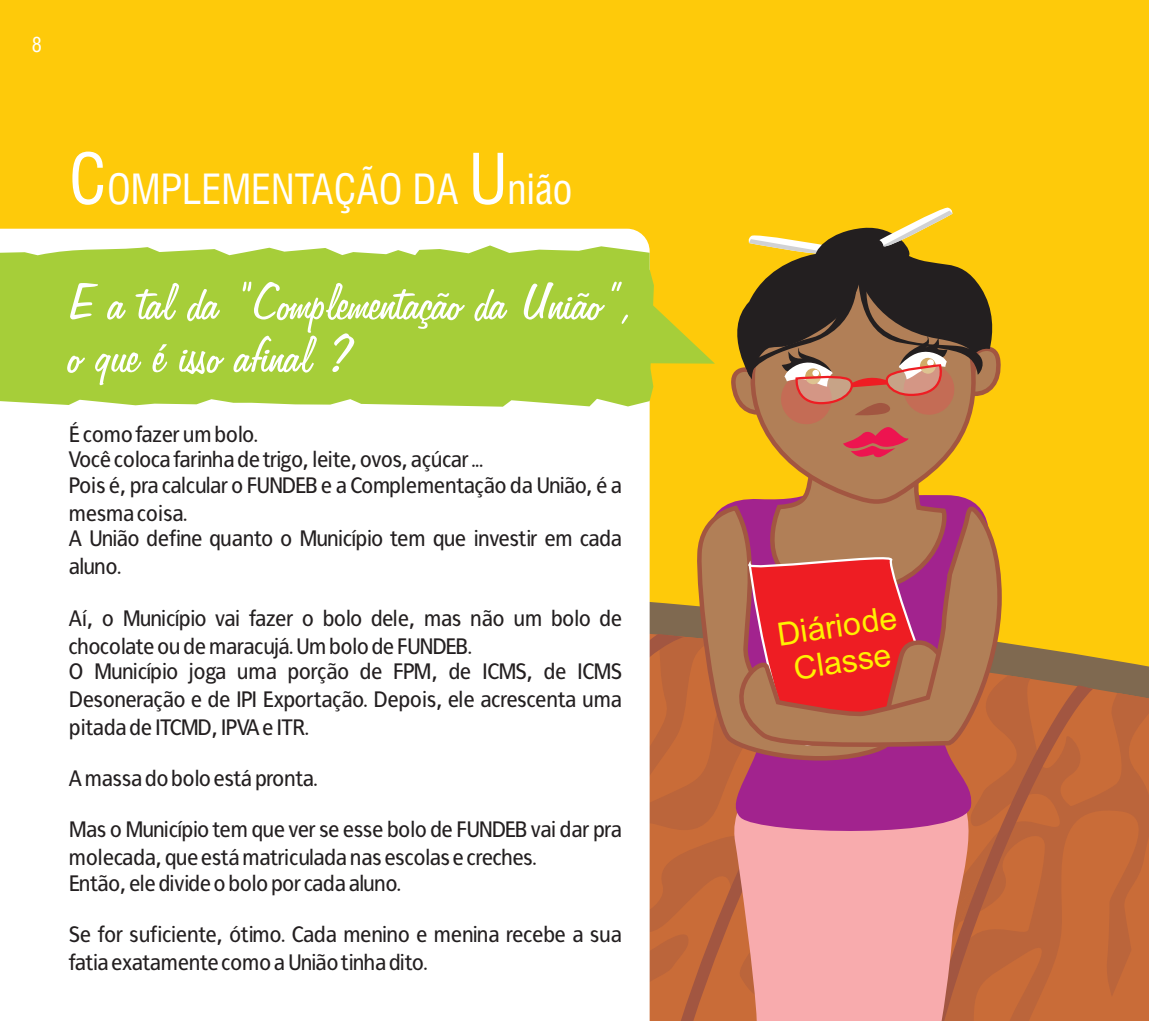
<style>
.page{position:relative;width:1149px;height:1021px;background:#fff}
.page>*{position:absolute;margin:0;border:0;box-sizing:border-box;transform-origin:0 0}
.t1{font:58.05px/52.6px "Freehand 575 BT Regular B";color:#fff}
.t2{font:condensed 40.5px "Swiss 721 BT";color:#fff}
.t3{font:32.18px/35.8px "Arial";color:#fff101;text-align:center}
.t4{font:22.5px/28.1px "Francophil Sans";color:#231f20}
.t5{font:condensed 20.25px "Swiss 721 BT";color:#fff}
.s1{font-size:67.5px}
</style>
<div class="page">
<div style="left:0;top:0;width:1148px;height:1020px;background:#feca0a"></div>
<svg style="left:1037px;top:675px;width:111px;height:345px;background:#bf693a"></svg>
<svg style="left:985px;top:685px;width:107px;height:335px;background:#c26839"></svg>
<svg style="left:650px;top:839px;width:80px;height:181px;background:#c06739"></svg>
<svg style="left:653px;top:288px;width:61px;height:75px"></svg>
<div style="left:0;top:229px;width:649px;height:791px;background:#fff"></div>
<div style="left:0;top:245px;width:653px;height:161px;background:#a6ce39"></div>
<svg style="left:730px;top:839px;width:255px;height:181px;background:#ec9d97"></svg>
<svg style="left:638px;top:484px;width:399px;height:355px"></svg>
<svg style="left:742px;top:457px;width:239px;height:42px"></svg>
<svg style="left:693px;top:503px;width:51px;height:264px"></svg>
<svg style="left:731px;top:207px;width:270px;height:250px"></svg>
<svg style="left:744px;top:464px;width:222px;height:310px"></svg>
<svg style="left:708px;top:499px;width:295px;height:251px;background:#c05a4b"></svg>
<p class="t5" style="left:32px;top:37px;width:12px">8</p>
<h2 class="t2" style="left:69px;top:173px;width:505px"><span class="s1">C</span>OMPLEMENTAÇÃO DA <span class="s1">U</span>nião</h2>
<h1 class="t1" style="left:70px;top:277px;width:568px">E a tal da “Complementação da União”, o que é isso afinal ?</h1>
<p class="t4" style="left:69px;top:421px;width:554px;line-height:25.4px">É como fazer um bolo.<br>Você coloca farinha de trigo, leite, ovos, açúcar ...<br>Pois é, pra calcular o FUNDEB e a Complementação da União, é a</p>
<p class="t4" style="left:69px;top:500px;width:554px;line-height:25.4px">mesma coisa.<br>A União define quanto o Município tem que investir em cada</p>
<p class="t4" style="left:69px;top:552px;width:54px">aluno.</p>
<p class="t4" style="left:69px;top:603px;width:554px">Aí, o Município vai fazer o bolo dele, mas não um bolo de chocolate ou de maracujá. Um bolo de FUNDEB.</p>
<p class="t4" style="left:69px;top:657px;width:554px;text-align:justify">O Município joga uma porção de FPM, de ICMS, de ICMS Desoneração e de IPI Exportação. Depois, ele acrescenta uma pitada de ITCMD, IPVA e ITR.</p>
<p class="t4" style="left:69px;top:764px;width:250px">A massa do bolo está pronta.</p>
<p class="t4" style="left:69px;top:815px;width:554px">Mas o Município tem que ver se esse bolo de FUNDEB vai dar pra molecada, que está matriculada nas escolas e creches.</p>
<p class="t4" style="left:69px;top:868px;width:334px">Então, ele divide o bolo por cada aluno.</p>
<p class="t4" style="left:69px;top:919px;width:554px">Se for suficiente, ótimo. Cada menino e menina recebe a sua fatia exatamente como a União tinha dito.</p>
<h3 class="t3" style="left:775px;top:619px;width:122px;rotate:-8deg">Diário de<br>Classe</h3>
</div>
